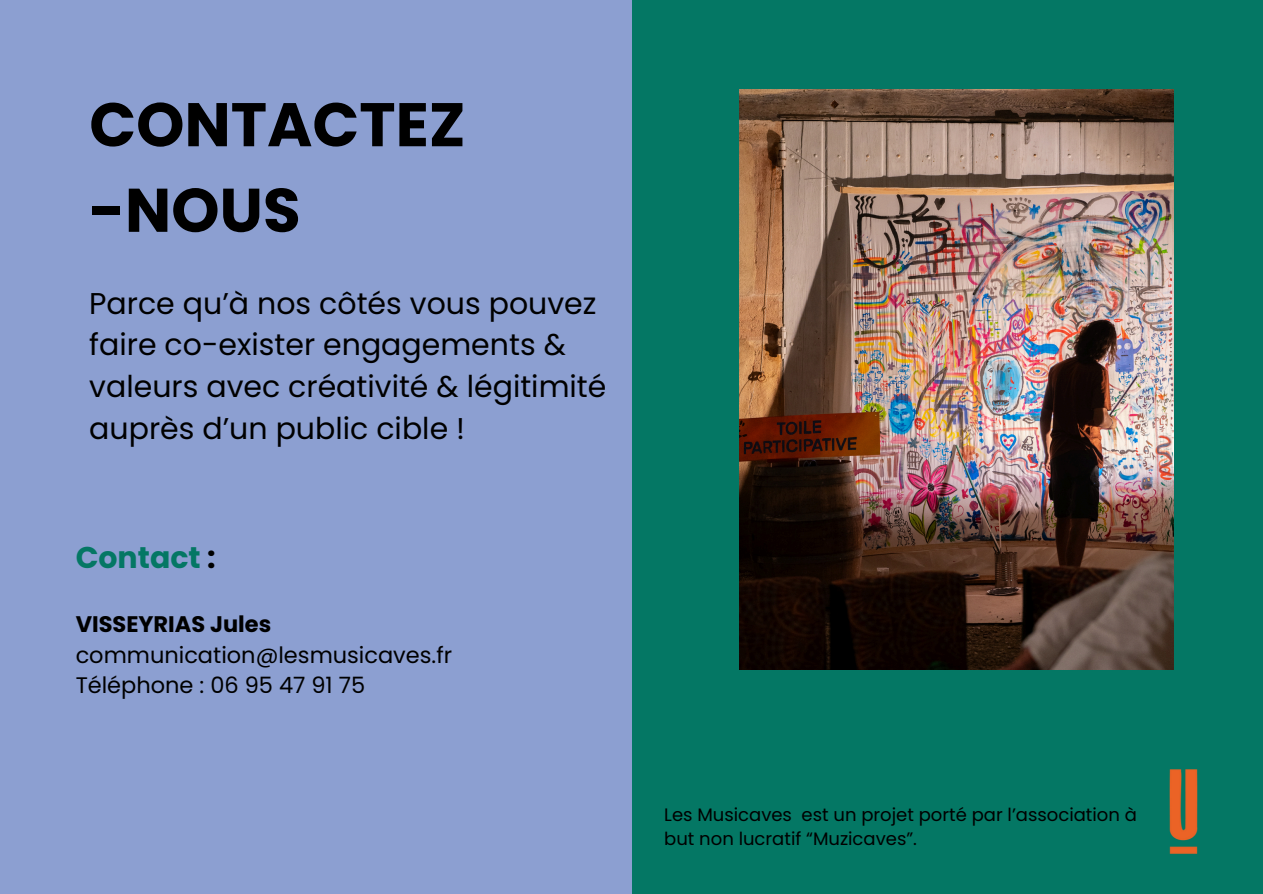
<style>
.page{position:relative;width:1263px;height:894px;background:#fff}
.page>*{position:absolute;margin:0;border:0;box-sizing:border-box;transform-origin:0 0}
.t1{font:700 61.5px/85.5px "Poppins";color:#000}
.t2{font:30px/41.7px "Poppins";color:#000}
.t3{font:700 30px "Poppins";color:#047764}
.t4{font:22.5px/30.3px "Poppins";color:#000}
.t5{font:18px/24.8px "Poppins";color:#000}
.s1{color:#000}
.s2{font-weight:700}
</style>
<div class="page">
<div style="left:0;top:0;width:1263px;height:893px;background:#047764"></div>
<img style="left:1169px;top:769px;width:29px;height:85px">
<div style="left:0;top:0;width:631px;height:893px;background:#8c9fd1"></div>
<img style="left:739px;top:89px;width:434px;height:580px">
<h3 class="t1" style="left:89px;top:82px;width:378px">CONTACTEZ -NOUS</h3>
<p class="t2" style="left:89px;top:282px;width:519px">Parce qu’à nos côtés vous pouvez faire co-exister engagements &amp; valeurs avec créativité &amp; légitimité auprès d’un public cible !</p>
<h2 class="t3" style="left:76px;top:536px;width:141px">Contact <span class="s1">:</span></h2>
<h4 class="t4" style="left:76px;top:609px;width:378px"><span class="s2">VISSEYRIAS Jules </span>communication@lesmusicaves.fr<br>Téléphone : 06 95 47 91 75</h4>
<h1 class="t5" style="left:664px;top:801px;width:474px">Les Musicaves est un projet porté par l’association à but non lucratif “Muzicaves”.</h1>
</div>
